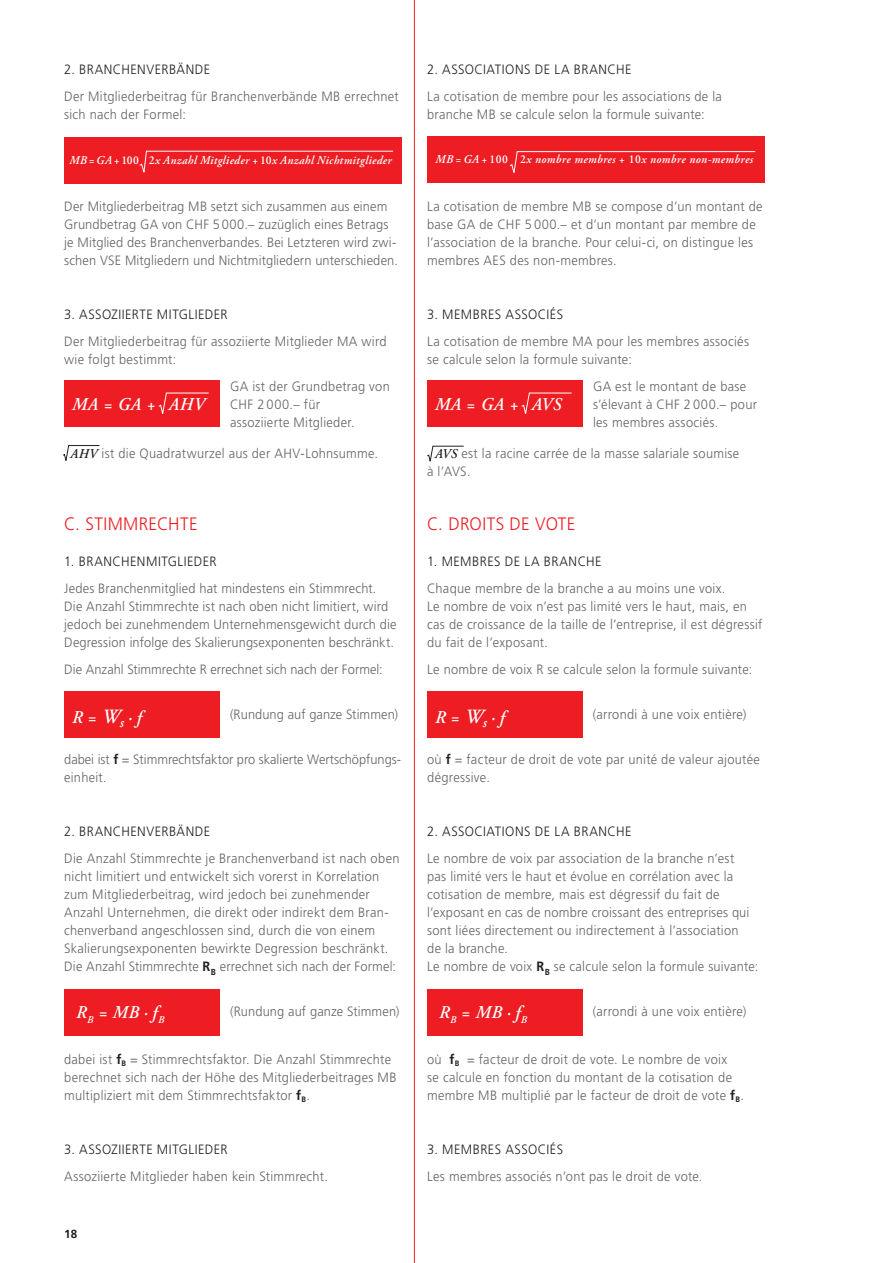
<style>
.page{position:relative;width:893px;height:1263px;background:#fff}
.page>*{position:absolute;margin:0;border:0;box-sizing:border-box;transform-origin:0 0}
.t1{font:italic 600 18px "Adobe Garamond Pro";letter-spacing:.04em;color:#fff;scale:.95 1}
.t2{font:300 18px "Frutiger LT Std";letter-spacing:.02em;color:#ee1d23;scale:.95 1}
.t3{font:300 13.5px/18px "Frutiger LT Std";letter-spacing:.02em;color:#636366;scale:.95 1}
.t4{font:300 13.5px "Frutiger LT Std";letter-spacing:.035em;color:#231f20;scale:.95 1}
.t5{font:300 13.5px/18px "Frutiger LT Std";color:#636366;scale:.95 1}
.t6{font:italic 600 12px "Adobe Garamond Pro";letter-spacing:.04em;color:#fff;scale:.95 1}
.t7{font:700 11.7px "Frutiger LT Std";color:#231f20}
.s1{font-style:normal}
.s2{font-family:"Adobe Garamond Pro";font-weight:600;font-style:italic;color:#231f20}
.s3{font-weight:700;color:#231f20}
.s4{font-size:20.25px}
</style>
<div class="page">
<hr style="left:414px;top:0;width:1px;height:1263px;background:#ee1d23">
<div style="left:64px;top:137px;width:338px;height:47px;background:#ee1d23"></div>
<svg style="left:139px;top:150px;width:255px;height:23px"></svg>
<div style="left:427px;top:136px;width:338px;height:47px;background:#ee1d23"></div>
<svg style="left:509px;top:151px;width:247px;height:22px"></svg>
<svg style="left:63px;top:445px;width:37px;height:16px"></svg>
<div style="left:64px;top:381px;width:156px;height:46px;background:#ee1d23"></div>
<svg style="left:158px;top:392px;width:51px;height:22px"></svg>
<div style="left:427px;top:381px;width:156px;height:46px;background:#ee1d23"></div>
<svg style="left:521px;top:392px;width:51px;height:22px"></svg>
<svg style="left:427px;top:445px;width:37px;height:17px"></svg>
<div style="left:64px;top:691px;width:156px;height:47px;background:#ee1d23"></div>
<div style="left:427px;top:691px;width:156px;height:47px;background:#ee1d23"></div>
<div style="left:64px;top:989px;width:156px;height:47px;background:#ee1d23"></div>
<div style="left:427px;top:989px;width:156px;height:47px;background:#ee1d23"></div>
<p class="t4" style="left:64px;top:62px;width:155px">2. BRANCHENVERBÄNDE</p>
<p class="t3" style="left:64px;top:88px;width:354px">Der Mitgliederbeitrag für Branchenverbände MB errechnet sich nach der Formel:</p>
<p class="t6" style="left:70px;top:154px;width:341px">MB = GA + <span class="s1">100 2</span>x Anzahl Mitglieder <span class="s1">+ 10</span>x Anzahl Nichtmitglieder</p>
<p class="t3" style="left:64px;top:197px;width:353px">Der Mitgliederbeitrag MB setzt sich zusammen aus einem Grundbetrag GA von CHF 5 000.– zuzüglich eines Betrags je Mitglied des Branchenverbandes. Bei Letzteren wird zwi&shy;schen VSE Mitgliedern und Nichtmitgliedern unterschieden.</p>
<p class="t4" style="left:427px;top:62px;width:217px">2. ASSOCIATIONS DE LA BRANCHE</p>
<p class="t3" style="left:427px;top:88px;width:312px">La cotisation de membre pour les associations de la branche MB se calcule selon la formule suivante:</p>
<p class="t6" style="left:436px;top:153px;width:336px">MB = GA + <span class="s1">100 2</span>x nombre membres <span class="s1">+ 10</span>x nombre non-membres</p>
<p class="t3" style="left:427px;top:197px;width:355px">La cotisation de membre MB se compose d’un montant de base GA de CHF 5 000.– et d’un montant par membre de l’association de la branche. Pour celui-ci, on distingue les membres AES des non-membres.</p>
<p class="t4" style="left:427px;top:307px;width:145px">3. MEMBRES ASSOCIÉS</p>
<p class="t3" style="left:427px;top:332px;width:340px">La cotisation de membre MA pour les membres associés se calcule selon la formule suivante:</p>
<p class="t3" style="left:593px;top:377px;width:174px">GA est le montant de base s’élevant à CHF 2 000.– pour les membres associés.</p>
<p class="t3" style="left:427px;top:445px;width:330px;text-indent:8px"><span class="s2">AVS</span> est la racine carrée de la masse salariale soumise à l’AVS.</p>
<p class="t4" style="left:64px;top:307px;width:174px">3. ASSOZIIERTE MITGLIEDER</p>
<p class="t3" style="left:64px;top:332px;width:341px">Der Mitgliederbeitrag für assoziierte Mitglieder MA wird wie folgt bestimmt:</p>
<p class="t3" style="left:230px;top:377px;width:170px">GA ist der Grundbetrag von<br>CHF 2 000.– für<br>assoziierte Mitglieder.</p>
<p class="t3" style="left:70px;top:445px;width:325px"><span class="s2">AHV</span> ist die Quadratwurzel aus der AHV-Lohnsumme.</p>
<h1 class="t1" style="left:72px;top:394px;width:141px">MA = GA + AHV</h1>
<h1 class="t1" style="left:435px;top:394px;width:134px">MA = GA + AVS</h1>
<h1 class="t2" style="left:64px;top:514px;width:142px">C. STIMMRECHTE</h1>
<p class="t4" style="left:64px;top:554px;width:162px">1. BRANCHENMITGLIEDER</p>
<p class="t3" style="left:64px;top:580px;width:351px">Jedes Branchenmitglied hat mindestens ein Stimmrecht.<br>Die Anzahl Stimmrechte ist nach oben nicht limitiert, wird jedoch bei zunehmendem Unternehmensgewicht durch die Degression infolge des Skalierungsexponenten beschränkt.</p>
<p class="t5" style="left:64px;top:661px;width:337px">Die Anzahl Stimmrechte R errechnet sich nach der Formel:</p>
<p class="t3" style="left:230px;top:706px;width:178px">(Rundung auf ganze Stimmen)</p>
<p class="t5" style="left:64px;top:751px;width:356px">dabei ist <span class="s3">f</span> = Stimmrechtsfaktor pro skalierte Wertschöpfungs&shy;einheit.</p>
<h1 class="t2" style="left:427px;top:514px;width:158px">C. DROITS DE VOTE</h1>
<p class="t4" style="left:427px;top:554px;width:185px">1. MEMBRES DE LA BRANCHE</p>
<p class="t3" style="left:427px;top:580px;width:354px">Chaque membre de la branche a au moins une voix.<br>Le nombre de voix n’est pas limité vers le haut, mais, en cas de croissance de la taille de l’entreprise, il est dégressif du fait de l’exposant.</p>
<p class="t3" style="left:427px;top:661px;width:344px">Le nombre de voix R se calcule selon la formule suivante:</p>
<p class="t3" style="left:593px;top:706px;width:163px">(arrondi à une voix entière)</p>
<p class="t3" style="left:427px;top:751px;width:352px">où <span class="s3">f</span> = facteur de droit de vote par unité de valeur ajoutée dégressive.</p>
<h1 class="t1" style="left:72px;top:707px;width:75px">R = <span class="s4">W</span><sub>s</sub> . f</h1>
<h1 class="t1" style="left:435px;top:707px;width:75px">R = <span class="s4">W</span><sub>s</sub> . f</h1>
<p class="t4" style="left:64px;top:824px;width:155px">2. BRANCHENVERBÄNDE</p>
<p class="t3" style="left:64px;top:850px;width:354px">Die Anzahl Stimmrechte je Branchenverband ist nach oben nicht limitiert und entwickelt sich vorerst in Korrelation zum Mitgliederbeitrag, wird jedoch bei zunehmender Anzahl Unternehmen, die direkt oder indirekt dem Bran&shy;chenverband angeschlossen sind, durch die von einem Skalierungsexponenten bewirkte Degression beschränkt.<br>Die Anzahl Stimmrechte <span class="s3">R</span><sub>B</sub> errechnet sich nach der Formel:</p>
<p class="t3" style="left:230px;top:1003px;width:180px">(Rundung auf ganze Stimmen)</p>
<p class="t3" style="left:64px;top:1051px;width:351px">dabei ist <span class="s3">f</span><sub>B</sub> = Stimmrechtsfaktor. Die Anzahl Stimmrechte berechnet sich nach der Höhe des Mitgliederbeitrages MB multipliziert mit dem Stimmrechtsfaktor <span class="s3">f</span><sub>B</sub>.</p>
<p class="t4" style="left:427px;top:824px;width:217px">2. ASSOCIATIONS DE LA BRANCHE</p>
<p class="t3" style="left:427px;top:850px;width:350px">Le nombre de voix par association de la branche n’est<br>pas limité vers le haut et évolue en corrélation avec la cotisation de membre, mais est dégressif du fait de l’exposant en cas de nombre croissant des entreprises qui sont liées directement ou indirectement à l’association<br>de la branche.<br>Le nombre de voix <span class="s3">R</span><sub>B</sub> se calcule selon la formule suivante:</p>
<p class="t3" style="left:593px;top:1003px;width:163px">(arrondi à une voix entière)</p>
<p class="t3" style="left:427px;top:1051px;width:335px">où <span class="s3">f</span><sub>B</sub> = facteur de droit de vote. Le nombre de voix<br>se calcule en fonction du montant de la cotisation de membre MB multiplié par le facteur de droit de vote <span class="s3">f</span><sub>B</sub>.</p>
<p class="t4" style="left:427px;top:1142px;width:145px">3. MEMBRES ASSOCIÉS</p>
<p class="t3" style="left:427px;top:1168px;width:291px">Les membres associés n’ont pas le droit de vote.</p>
<h1 class="t1" style="left:76px;top:1002px;width:94px">R<sub>B</sub> = MB . f<sub>B</sub></h1>
<h1 class="t1" style="left:439px;top:1002px;width:94px">R<sub>B</sub> = MB . f<sub>B</sub></h1>
<p class="t4" style="left:64px;top:1142px;width:174px">3. ASSOZIIERTE MITGLIEDER</p>
<p class="t3" style="left:64px;top:1168px;width:279px">Assoziierte Mitglieder haben kein Stimmrecht.</p>
<p class="t7" style="left:64px;top:1227px;width:15px">18</p>
</div>
